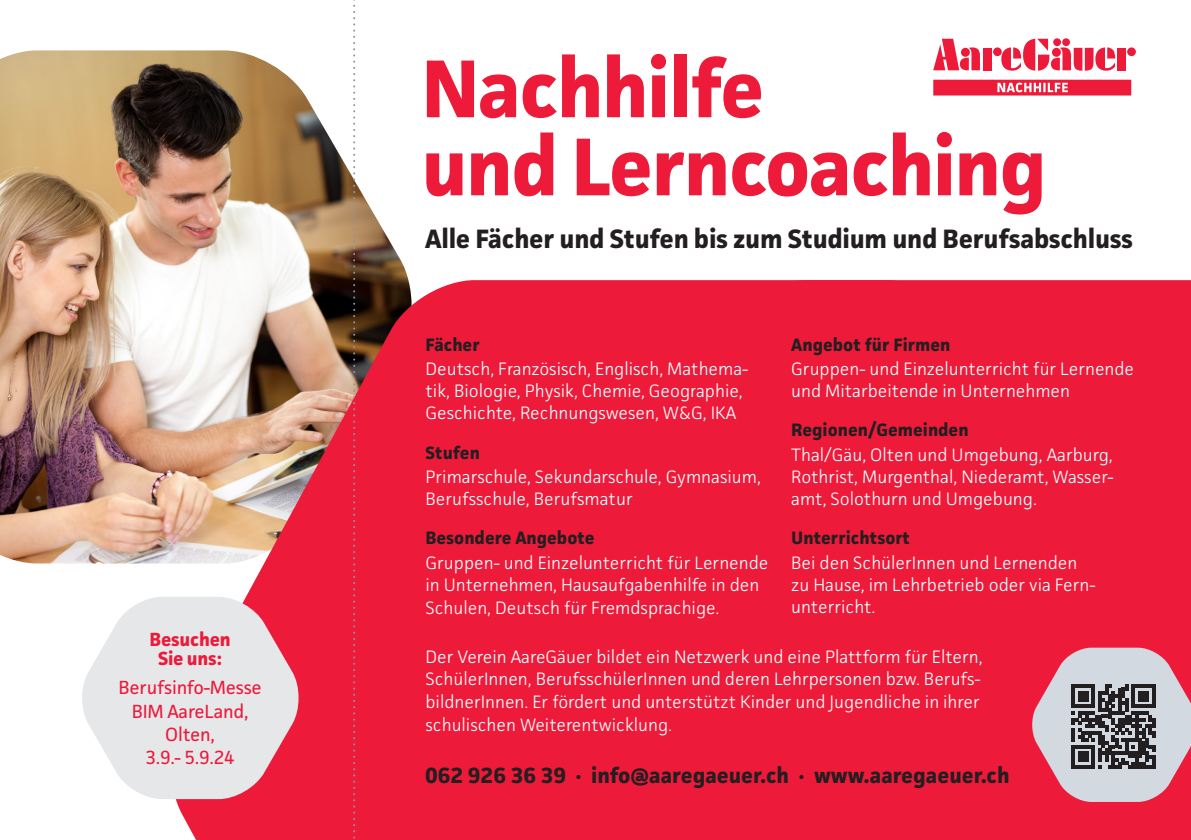
<style>
.page{position:relative;width:1191px;height:840px;background:#fff}
.page>*{position:absolute;margin:0;border:0;box-sizing:border-box;transform-origin:0 0}
.t1{font:700 82px/78px "Facit";letter-spacing:-.02em;color:#ed1a3a}
.t2{font:700 26.6px "Facit";letter-spacing:-.01em;color:#231f20}
.t3{font:700 22px "Facit";color:#231f20}
.t4{font:19px/23.4px "Facit";letter-spacing:-.01em;color:#ed1a3a;text-align:center}
.t5{font:700 19px/19px "Facit";letter-spacing:-.01em;color:#ed1a3a;text-align:center}
.t6{font:300 18px/22px "Facit";color:#fff}
.t7{font:700 18px "Facit";color:#231f20}
</style>
<div class="page">
<img style="left:0;top:50px;width:409px;height:513px">
<svg style="left:167px;top:280px;width:306px;height:559px;background:#df5260"></svg>
<div style="left:473px;top:280px;width:718px;height:559px;background:#ed1a3a"></div>
<svg style="left:82px;top:596px;width:219px;height:202px;background:#e9d2d7"></svg>
<svg style="left:353px;top:0;width:2px;height:840px;background:#bf666f"></svg>
<svg style="left:933px;top:39px;width:47px;height:31px"></svg>
<div style="left:983px;top:48px;width:9px;height:22px;background:#ed1a3a"></div>
<svg style="left:993px;top:38px;width:122px;height:33px"></svg>
<div style="left:1117px;top:48px;width:9px;height:22px;background:#ed1a3a"></div>
<svg style="left:1127px;top:47px;width:8px;height:9px"></svg>
<svg style="left:933px;top:80px;width:198px;height:15px;background:#ef3451"></svg>
<svg style="left:1030px;top:647px;width:161px;height:154px;background:#b78f9a"></svg>
<p class="t5" style="left:149px;top:629px;width:83px">Besuchen<br>Sie uns:</p>
<p class="t4" style="left:118px;top:675px;width:145px">Berufsinfo-Messe<br>BIM AareLand,<br>Olten,<br>3.9.- 5.9.24</p>
<h1 class="t1" style="left:421px;top:48px;width:627px">Nachhilfe<br>und Lerncoaching</h1>
<h2 class="t2" style="left:425px;top:222px;width:709px">Alle Fächer und Stufen bis zum Studium und Berufsabschluss</h2>
<p class="t7" style="left:425px;top:333px;width:56px">Fächer</p>
<p class="t6" style="left:425px;top:357px;width:324px">Deutsch, Französisch, Englisch, Mathema&shy;tik, Biologie, Physik, Chemie, Geographie,<br>Geschichte, Rechnungswesen, W&amp;G, IKA</p>
<p class="t7" style="left:425px;top:441px;width:56px">Stufen</p>
<p class="t6" style="left:425px;top:465px;width:337px">Primarschule, Sekundarschule, Gymnasium,<br>Berufsschule, Berufsmatur</p>
<p class="t7" style="left:425px;top:526px;width:171px">Besondere Angebote</p>
<p class="t6" style="left:425px;top:551px;width:344px">Gruppen- und Einzelunterricht für Lernende in Unternehmen, Hausaufgabenhilfe in den<br>Schulen, Deutsch für Fremdsprachige.</p>
<p class="t7" style="left:791px;top:333px;width:161px">Angebot für Firmen</p>
<p class="t6" style="left:791px;top:357px;width:344px">Gruppen- und Einzelunterricht für Lernende und Mitarbeitende in Unternehmen</p>
<p class="t7" style="left:791px;top:419px;width:179px">Regionen/Gemeinden</p>
<p class="t6" style="left:791px;top:443px;width:324px;text-align:justify">Thal/Gäu, Olten und Umgebung, Aarburg, Rothrist, Murgenthal, Niederamt, Wasser&shy;amt, Solothurn und Umgebung.</p>
<p class="t7" style="left:791px;top:526px;width:120px">Unterrichtsort</p>
<p class="t6" style="left:791px;top:551px;width:305px">Bei den SchülerInnen und Lernenden zu Hause, im Lehrbetrieb oder via Fern&shy;unterricht.</p>
<p class="t6" style="left:425px;top:644px;width:559px">Der Verein AareGäuer bildet ein Netzwerk und eine Plattform für Eltern, SchülerInnen, BerufsschülerInnen und deren Lehrpersonen bzw. Berufs&shy;bildnerInnen. Er fördert und unterstützt Kinder und Jugendliche in ihrer schulischen Weiterentwicklung.</p>
<p class="t3" style="left:425px;top:761px;width:586px">062 926 36 39 · info@aaregaeuer.ch · www.aaregaeuer.ch</p>
</div>
